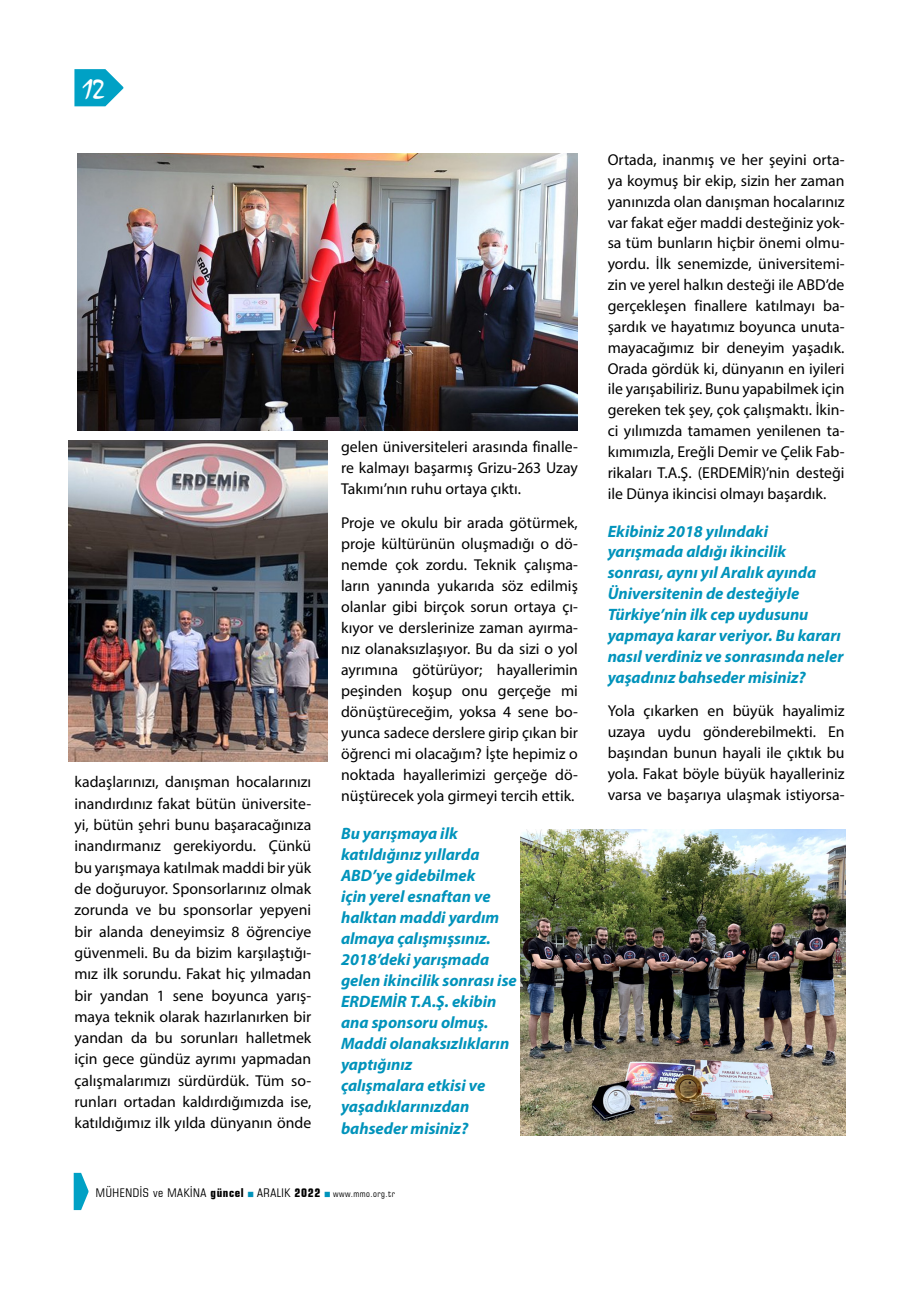
<style>
.page{position:relative;width:919px;height:1289px;background:#fff}
.page>*{position:absolute;margin:0;border:0;box-sizing:border-box;transform-origin:0 0}
.t1{font:27px "TR Mystical Plain";color:#fff}
.t2{font:italic 700 16.5px/21px "Myriad Pro";color:#0093bb}
.t3{font:15.75px/21px "Myriad Pro";color:#000;text-align:justify}
.t4{font:condensed 12px "Square 721 BT";letter-spacing:.05em;color:#000}
.s1{font-weight:700}
.s2{font-size:9px}
</style>
<div class="page">
<svg style="left:74px;top:69px;width:49px;height:37px"></svg>
<svg style="left:74px;top:1172px;width:14px;height:37px"></svg>
<img style="left:520px;top:829px;width:325px;height:306px">
<img style="left:68px;top:440px;width:260px;height:321px">
<img style="left:77px;top:153px;width:501px;height:278px">
<h1 class="t1" style="left:83px;top:73px;width:23px">12</h1>
<p class="t3" style="left:74px;top:771px;width:238px">kadaşlarınızı, danışman hocalarınızı inandırdınız fakat bütün üniversite&shy;yi, bütün şehri bunu başaracağınıza inandırmanız gerekiyordu. Çünkü bu yarışmaya katılmak maddi bir yük de doğuruyor. Sponsorlarınız olmak zorunda ve bu sponsorlar yepyeni bir alanda deneyimsiz 8 öğrenciye güvenmeli. Bu da bizim karşılaştığı&shy;mız ilk sorundu. Fakat hiç yılmadan bir yandan 1 sene boyunca yarış&shy;maya teknik olarak hazırlanırken bir yandan da bu sorunları halletmek için gece gündüz ayrımı yapmadan çalışmalarımızı sürdürdük. Tüm so&shy;runları ortadan kaldırdığımızda ise, katıldığımız ilk yılda dünyanın önde</p>
<p class="t3" style="left:341px;top:436px;width:238px">gelen üniversiteleri arasında finalle&shy;re kalmayı başarmış Grizu-263 Uzay Takımı’nın ruhu ortaya çıktı.</p>
<p class="t3" style="left:341px;top:512px;width:238px">Proje ve okulu bir arada götürmek, proje kültürünün oluşmadığı o dö&shy;nemde çok zordu. Teknik çalışma&shy;ların yanında yukarıda söz edilmiş olanlar gibi birçok sorun ortaya çı&shy;kıyor ve derslerinize zaman ayırma&shy;nız olanaksızlaşıyor. Bu da sizi o yol ayrımına götürüyor; hayallerimin peşinden koşup onu gerçeğe mi dönüştüreceğim, yoksa 4 sene bo&shy;yunca sadece derslere girip çıkan bir öğrenci mi olacağım? İşte hepimiz o noktada hayallerimizi gerçeğe dö&shy;nüştürecek yola girmeyi tercih ettik.</p>
<p class="t2" style="left:341px;top:822px;width:177px">Bu yarışmaya ilk katıldığınız yıllarda<br>ABD’ye gidebilmek<br>için yerel esnaftan ve halktan maddi yardım almaya çalışmışsınız.<br>2018’deki yarışmada gelen ikincilik sonrası ise<br>ERDEMİR T.A.Ş. ekibin ana sponsoru olmuş.<br>Maddi olanaksızlıkların yaptığınız<br>çalışmalara etkisi ve yaşadıklarınızdan bahseder misiniz?</p>
<p class="t4" style="left:96px;top:1185px;width:300px">MÜHENDİS ve MAKİNA <span class="s1">güncel</span> ARALIK <span class="s1">2022</span> <span class="s2">www.mmo.org.tr</span></p>
<p class="t3" style="left:607px;top:149px;width:238px">Ortada, inanmış ve her şeyini orta&shy;ya koymuş bir ekip, sizin her zaman yanınızda olan danışman hocalarınız var fakat eğer maddi desteğiniz yok&shy;sa tüm bunların hiçbir önemi olmu&shy;yordu. İlk senemizde, üniversitemi&shy;zin ve yerel halkın desteği ile ABD’de gerçekleşen finallere katılmayı ba&shy;şardık ve hayatımız boyunca unuta&shy;mayacağımız bir deneyim yaşadık.<br>Orada gördük ki, dünyanın en iyileri ile yarışabiliriz. Bunu yapabilmek için gereken tek şey, çok çalışmaktı. İkin&shy;ci yılımızda tamamen yenilenen ta&shy;kımımızla, Ereğli Demir ve Çelik Fab&shy;rikaları T.A.Ş. (ERDEMİR)’nin desteği ile Dünya ikincisi olmayı başardık.</p>
<p class="t2" style="left:607px;top:520px;width:237px">Ekibiniz 2018 yılındaki yarışmada aldığı ikincilik sonrası, aynı yıl Aralık ayında<br>Üniversitenin de desteğiyle<br>Türkiye’nin ilk cep uydusunu yapmaya karar veriyor. Bu kararı nasıl verdiniz ve sonrasında neler yaşadınız bahseder misiniz?</p>
<p class="t3" style="left:607px;top:700px;width:238px">Yola çıkarken en büyük hayalimiz uzaya uydu gönderebilmekti. En başından bunun hayali ile çıktık bu yola. Fakat böyle büyük hayalleriniz varsa ve başarıya ulaşmak istiyorsa-</p>
</div>
